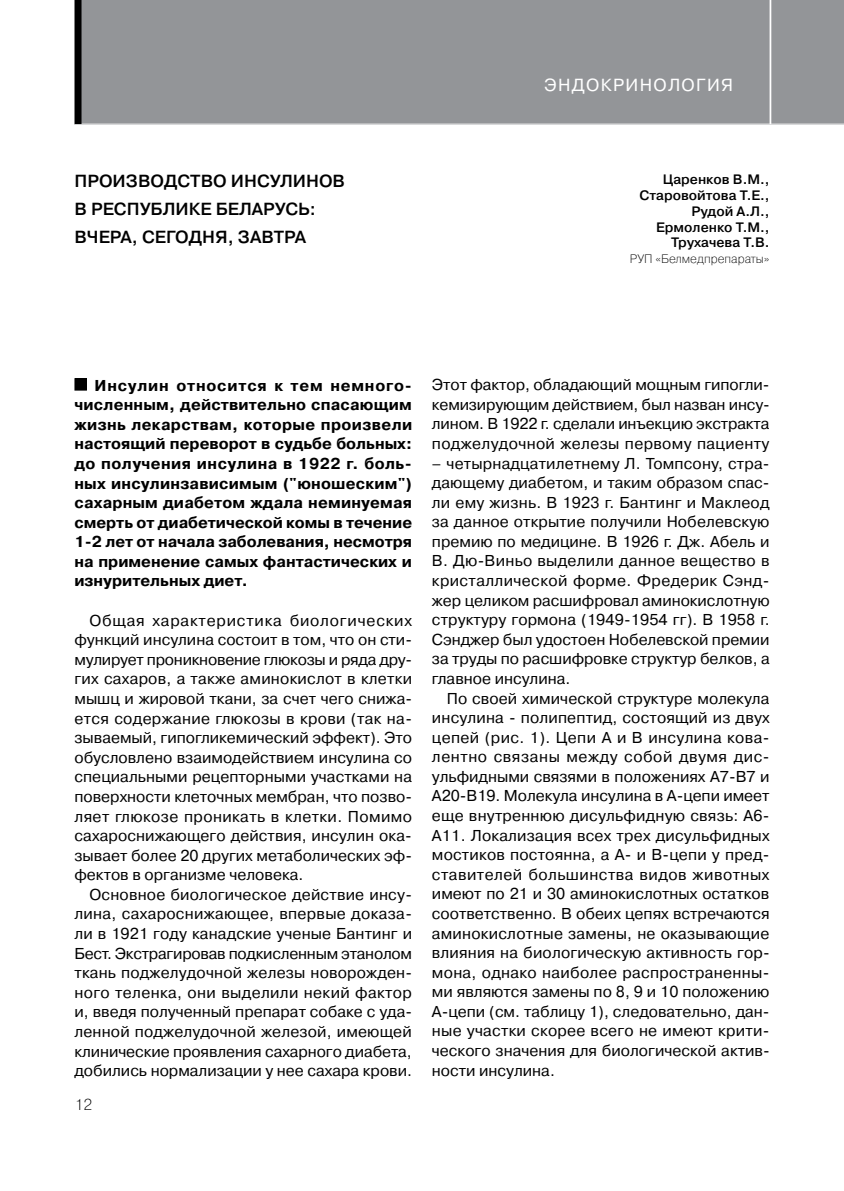
<style>
.page{position:relative;width:844px;height:1191px;background:#fff}
.page>*{position:absolute;margin:0;border:0;box-sizing:border-box;transform-origin:0 0}
.t1{font:700 17.5px/28px "Pragmatica Light C";color:#000}
.t2{font:17.5px "Pragmatica C";letter-spacing:.075em;color:#fff}
.t3{font:15.75px/19.6px "Pragmatica C";letter-spacing:.01em;color:#000}
.t4{font:700 15.75px/19.6px "Pragmatica C";color:#000;text-align:justify}
.t5{font:15.75px "Pragmatica Light C";color:#000}
.t6{font:700 13.65px/15.8px "Pragmatica Light C";color:#000;text-align:right}
.t7{font:12.25px "Pragmatica Light C";color:#000}
</style>
<div class="page">
<div style="left:75px;top:379px;width:11px;height:11px;background:#000"></div>
<div style="left:74px;top:378px;width:13px;height:12px;border:1px solid #000"></div>
<div style="left:81px;top:0;width:762px;height:124px;background:#939598"></div>
<div style="left:74px;top:0;width:7px;height:124px;background:#000"></div>
<hr style="left:769px;top:0;width:2px;height:124px;background:#fff">
<p class="t1" style="left:74px;top:167px;width:13px">Про</p>
<p class="t1" style="left:74px;top:167px;width:272px;text-indent:38px">изводство инсулинов в Республике Б еларусь: вчера, сегодня, завтра</p>
<p class="t2" style="left:544px;top:76px;width:190px">Эндокринология</p>
<p class="t6" style="left:639px;top:172px;width:132px">Царенков В .М .,<br>Старовойтова Т.Е .,<br>Рудой А.Л .,<br>Ермоленко Т.М .,<br>Трухачева Т.В .</p>
<p class="t7" style="left:629px;top:252px;width:141px">РУП «Белмедпрепараты»</p>
<p class="t4" style="left:74px;top:375px;width:339px;text-indent:20px">И нсулин относится к тем немного&shy;численным, действительно спасающим жизнь лекарствам, которые произвели настоящий переворот в судьбе больных: до получения инсулина в 1922 г. боль&shy;ных инсулинзависимым ("юношеским") сахарным диабетом ждала неминуемая смерть от диабетической комы в течение 1-2 лет от начала заболевания, несмотря на применение самых фантастических и изнурительных диет.</p>
<p class="t3" style="left:74px;top:610px;width:339px;text-indent:15px">Общая характеристика биологических функций инсулина состоит в том, что он сти&shy;мулирует проникновение глюкозы и ряда дру&shy;гих сахаров, а также аминокислот в клетки мышц и жировой ткани, за счет чего снижа&shy;ется содержание глюкозы в крови (так на&shy;зываемый, гипогликемический эффект). Это обусловлено взаимодействием инсулина со специальными рецепторными участками на поверхности клеточных мембран, что позво&shy;ляет глюкозе проникать в клетки. Помимо сахароснижающего действия, инсулин ока&shy;зывает более 20 других метаболических эф&shy;фектов в организме человека.</p>
<p class="t3" style="left:74px;top:885px;width:339px;text-align:justify;text-indent:15px">Основное биологическое действие инсу&shy;лина, сахароснижающее, впервые доказа&shy;ли в 1921 году канадские ученые Бантинг и Бест. Э кстрагировав подкисленным этанолом ткань поджелудочной железы новорожден&shy;ного теленка, они выделили некий фактор и, введя полученный препарат собаке с уда&shy;ленной поджелудочной железой, имеющей клинические проявления сахарного диабета, добились нормализации у нее сахара крови.</p>
<p class="t5" style="left:74px;top:1095px;width:19px">12</p>
<p class="t3" style="left:432px;top:375px;width:339px;text-align:justify">Этот фактор, обладающий мощным гипогли&shy;кемизирующим действием, был назван инсу&shy;лином. В 1922 г. сделали инъекцию экстракта поджелудочной железы первому пациенту</p>
<p class="t3" style="left:432px;top:453px;width:339px">– четырнадцатилетнему Л . Томпсону, стра&shy;дающему диабетом, и таким образом спас&shy;ли ему жизнь. В 1923 г. Бантинг и Маклеод за данное открытие получили Н обелевскую премию по медицине. В 1926 г. Дж. Абель и В. Дю- Виньо выделили данное вещество в кристаллической форме. Фредерик Сэнд&shy;жер целиком расшифровал аминокислотную структуру гормона (1949- 1954 гг). В 1958 г.<br>Сэнджер был удостоен Н обелевской премии за труды по расшифровке структур белков, а главное инсулина.</p>
<p class="t3" style="left:432px;top:688px;width:339px;text-indent:15px">П о своей химической структуре молекула инсулина - полипептид, состоящий из двух цепей (рис. 1). Цепи А и В инсулина кова&shy;лентно связаны между собой двумя дис&shy;ульфидными связями в положениях А7- В7 и А20- В19. Молекула инсулина в А- цепи имеет еще внутреннюю дисульфидную связь: А6- А 11. Л окализация всех трех дисульфидных мостиков постоянна, а А- и В- цепи у пред&shy;ставителей большинства видов животных имеют по 21 и 30 аминокислотных остатков соответственно. В обеих цепях встречаются аминокислотные замены, не оказывающие влияния на биологическую активность гор&shy;мона, однако наиболее распространенны&shy;ми являются замены по 8, 9 и 10 положению А- цепи (см. таблицу 1), следовательно, дан&shy;ные участки скорее всего не имеют крити&shy;ческого значения для биологической актив&shy;ности инсулина.</p>
</div>
